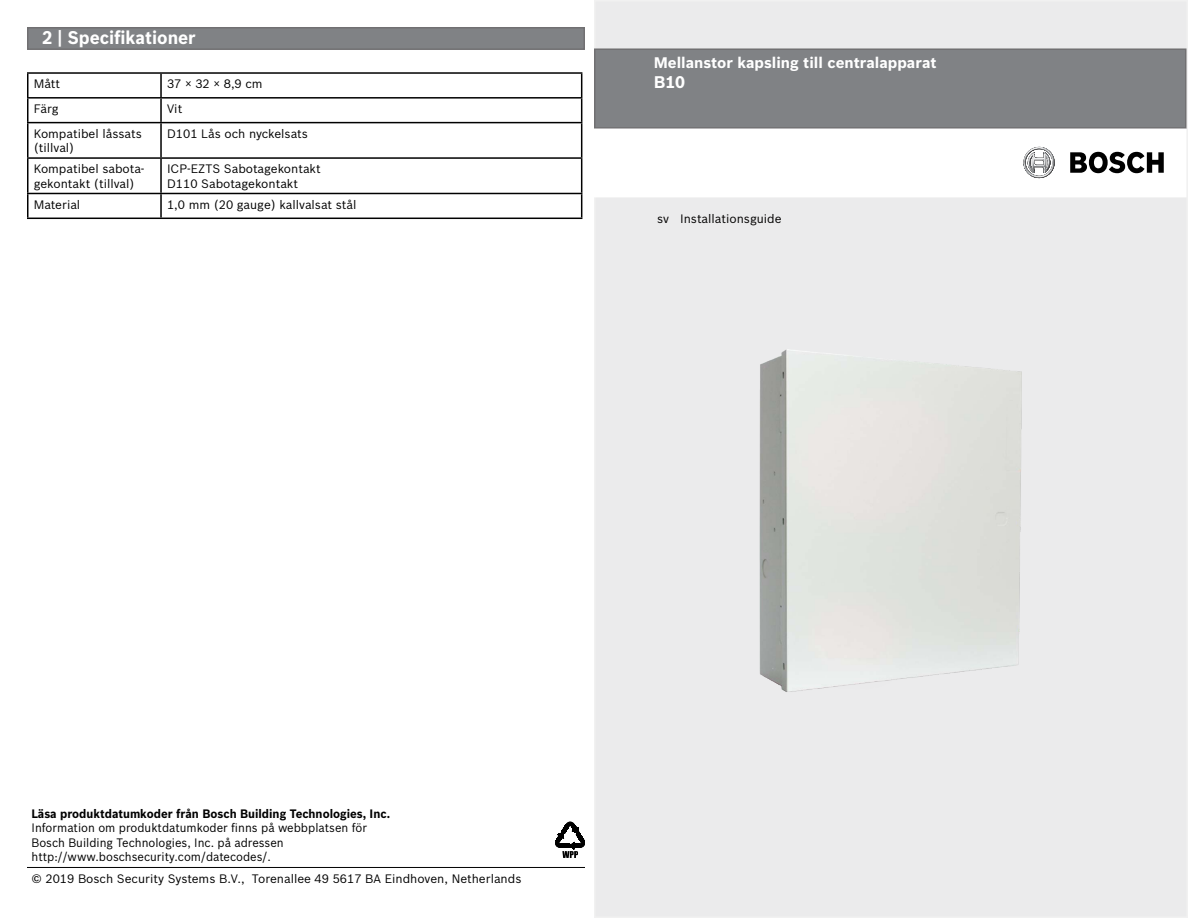
<style>
.page{position:relative;width:1188px;height:918px;background:#fff}
.page>*{position:absolute;margin:0;border:0;box-sizing:border-box;transform-origin:0 0}
.t1{font:700 18px "Bosch Sans";color:#fff;scale:.95 1}
.t2{font:700 16.5px "Bosch Sans";color:#fff}
.t3{font:700 15px "Bosch Sans";color:#fff}
.t4{font:12px/14.4px "Bosch Sans";color:#000}
.t5{font:12px/14.4px "Bosch Sans";color:#000;scale:.95 1}
.t6{font:700 12px "Bosch Sans";color:#000;scale:.95 1}
.t7{font:12px "Bosch Sans";color:#010000}
</style>
<div class="page">
<svg style="left:555px;top:822px;width:29px;height:36px"></svg>
<hr style="left:27px;top:72px;width:134px;height:2px;background:#000">
<hr style="left:161px;top:72px;width:421px;height:2px;background:#000">
<hr style="left:160px;top:74px;width:2px;height:23px;background:#000">
<hr style="left:27px;top:97px;width:134px;height:2px;background:#000">
<svg style="left:27px;top:74px;width:1px;height:48px"></svg>
<hr style="left:161px;top:97px;width:421px;height:2px;background:#000">
<hr style="left:160px;top:99px;width:2px;height:23px;background:#000">
<svg style="left:581px;top:74px;width:1px;height:48px"></svg>
<hr style="left:27px;top:122px;width:134px;height:1px;background:#000">
<hr style="left:27px;top:123px;width:1px;height:34px;background:#000">
<hr style="left:161px;top:122px;width:421px;height:1px;background:#000">
<hr style="left:160px;top:123px;width:2px;height:34px;background:#000">
<hr style="left:581px;top:123px;width:1px;height:34px;background:#000">
<hr style="left:27px;top:157px;width:134px;height:2px;background:#000">
<hr style="left:27px;top:159px;width:1px;height:34px;background:#000">
<hr style="left:161px;top:157px;width:421px;height:2px;background:#000">
<hr style="left:160px;top:159px;width:2px;height:34px;background:#000">
<hr style="left:581px;top:159px;width:1px;height:34px;background:#000">
<hr style="left:27px;top:193px;width:134px;height:1px;background:#000">
<svg style="left:27px;top:194px;width:1px;height:24px"></svg>
<hr style="left:161px;top:193px;width:421px;height:1px;background:#000">
<hr style="left:160px;top:194px;width:2px;height:24px;background:#000">
<svg style="left:581px;top:194px;width:1px;height:24px"></svg>
<hr style="left:27px;top:218px;width:134px;height:1px;background:#000">
<hr style="left:161px;top:218px;width:421px;height:1px;background:#000">
<hr style="left:27px;top:867px;width:558px;height:1px;background:#000">
<div style="left:27px;top:27px;width:558px;height:23px;background:#808285;border:2px solid #717072"></div>
<div style="left:594px;top:0;width:594px;height:918px;background:#ebebec"></div>
<div style="left:595px;top:49px;width:591px;height:79px;background:#808285"></div>
<div style="left:594px;top:48px;width:592px;height:81px;border:2px solid #717072"></div>
<div style="left:595px;top:129px;width:591px;height:68px;background:#fff"></div>
<svg style="left:1023px;top:147px;width:32px;height:31px"></svg>
<svg style="left:1070px;top:152px;width:94px;height:21px"></svg>
<img style="left:759px;top:349px;width:263px;height:343px">
<h1 class="t1" style="left:42px;top:24px;width:163px">2 | Specifikationer</h1>
<p class="t4" style="left:34px;top:76px;width:28px">Mått</p>
<p class="t4" style="left:167px;top:76px;width:97px">37 × 32 × 8,9 cm</p>
<p class="t4" style="left:34px;top:101px;width:26px">Färg</p>
<p class="t4" style="left:167px;top:101px;width:17px">Vit</p>
<p class="t4" style="left:34px;top:125px;width:110px">Kompatibel låssats (tillval)</p>
<p class="t4" style="left:167px;top:125px;width:143px">D101 Lås och nyckelsats</p>
<p class="t4" style="left:34px;top:161px;width:112px">Kompatibel sabota&shy;gekontakt (tillval)</p>
<p class="t4" style="left:167px;top:161px;width:155px">ICP-EZTS Sabotagekontakt<br>D110 Sabotagekontakt</p>
<p class="t4" style="left:34px;top:196px;width:48px">Material</p>
<p class="t4" style="left:167px;top:196px;width:191px">1,0 mm (20 gauge) kallvalsat stål</p>
<p class="t3" style="left:654px;top:52px;width:284px">Mellanstor kapsling till centralapparat</p>
<h2 class="t2" style="left:654px;top:70px;width:33px">B10</h2>
<p class="t7" style="left:657px;top:210px;width:126px">sv Installationsguide</p>
<p class="t6" style="left:32px;top:805px;width:379px">Läsa produktdatumkoder från Bosch Building Technologies, Inc.</p>
<p class="t5" style="left:32px;top:820px;width:355px">Information om produktdatumkoder finns på webbplatsen för<br>Bosch Building Technologies, Inc. på adressen http://www.boschsecurity.com/datecodes/.</p>
<p class="t4" style="left:32px;top:870px;width:492px">© 2019 Bosch Security Systems B.V., Torenallee 49 5617 BA Eindhoven, Netherlands</p>
</div>
